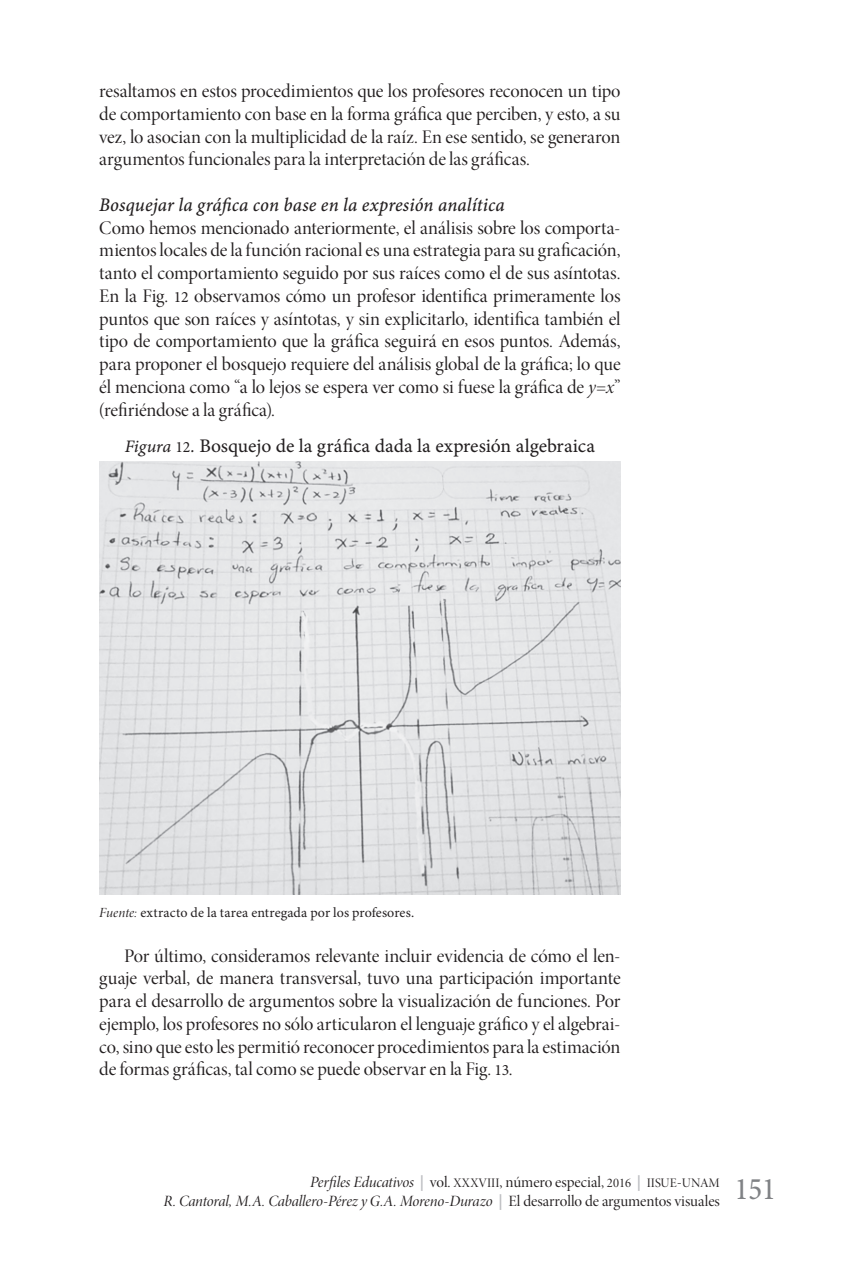
<style>
.page{position:relative;width:844px;height:1265px;background:#fff}
.page>*{position:absolute;margin:0;border:0;box-sizing:border-box;transform-origin:0 0}
.CT{font:19.25px/22.8px "Minion Pro Disp";letter-spacing:-.005em;color:#231f20;text-align:justify}
.PP{font:19.25px/22.8px "Minion Pro Disp";letter-spacing:-.01em;color:#231f20;text-align:justify}
.Cabeza_tabla{font:19.25px "Minion Pro Capt";letter-spacing:-.005em;color:#231f20}
.Cabeza_3{font:19.25px "Minion Pro Medium It Capt";letter-spacing:.005em;color:#231f20;scale:.95 1}
.t1{font:15.75px "Minion Pro It Disp";letter-spacing:-.015em;color:#231f20}
.t2{font:15.75px "Minion Pro Disp";color:#231f20}
.Fuente{font:14px "Minion Pro";color:#231f20}
.s1{font-family:"Minion Pro";font-size:15.75px}
.s2{font-family:"Minion Pro It Disp"}
.s3{font-family:"Minion Pro It Capt";font-size:17.5px}
.s4{font-family:"Minion Pro Bold Capt";color:#bcbdc0}
.s5{font-size:13.12px}
.s6{font-family:"Minion Pro Disp"}
</style>
<div class="page">
<img style="left:99px;top:462px;width:521px;height:433px">
<p class="CT" style="left:99px;top:80px;width:522px">resaltamos en estos procedimientos que los profesores reconocen un tipo de comportamiento con base en la forma gráfica que perciben, y esto, a su vez, lo asocian con la multiplicidad de la raíz. En ese sentido, se generaron argumentos funcionales para la interpretación de las gráficas.</p>
<p class="Cabeza_3" style="left:99px;top:191px;width:428px">Bosquejar la gráfica con base en la expresión analítica</p>
<p class="PP" style="left:99px;top:217px;width:522px">Como hemos mencionado anteriormente, el análisis sobre los comporta&shy;mientos locales de la función racional es una estrategia para su graficación, tanto el comportamiento seguido por sus raíces como el de sus asíntotas.<br>En la Fig. <span class="s1">12</span> observamos cómo un profesor identifica primeramente los puntos que son raíces y asíntotas, y sin explicitarlo, identifica también el tipo de comportamiento que la gráfica seguirá en esos puntos. Además, para proponer el bosquejo requiere del análisis global de la gráfica; lo que él menciona como “a lo lejos se espera ver como si fuese la gráfica de <span class="s2">y=x</span>” (refiriéndose a la gráfica).</p>
<p class="Cabeza_tabla" style="left:125px;top:433px;width:471px"><span class="s3">Figura</span> <span class="s1">12</span><span class="s3">.</span> Bosquejo de la gráfica dada la expresión algebraica</p>
<p class="Fuente" style="left:99px;top:903px;width:316px"><span class="s2">Fuente:</span> extracto de la tarea entregada por los profesores.</p>
<p class="CT" style="left:99px;top:945px;width:522px;text-indent:25px">Por último, consideramos relevante incluir evidencia de cómo el len&shy;guaje verbal, de manera transversal, tuvo una participación importante para el desarrollo de argumentos sobre la visualización de funciones. Por ejemplo, los profesores no sólo articularon el lenguaje gráfico y el algebrai&shy;co, sino que esto les permitió reconocer procedimientos para la estimación de formas gráficas, tal como se puede observar en la Fig. <span class="s1">13</span>.</p>
<p class="t2" style="left:310px;top:1172px;width:411px"><span class="s2">Perfiles Educativos</span> <span class="s4">|</span> vol. <span class="s5">XXXVIII</span>, número especial, <span class="s5">2016</span> <span class="s4">|</span> <span class="s5">IISUE</span>-<span class="s5">UNAM</span></p>
<p class="t1" style="left:164px;top:1192px;width:613px">R. Cantoral, M.A. Caballero-Pérez y G.A. Moreno-Durazo <span class="s4">|</span> <span class="s6">El desarrollo de argumentos visuales</span> <sup>151</sup></p>
</div>
